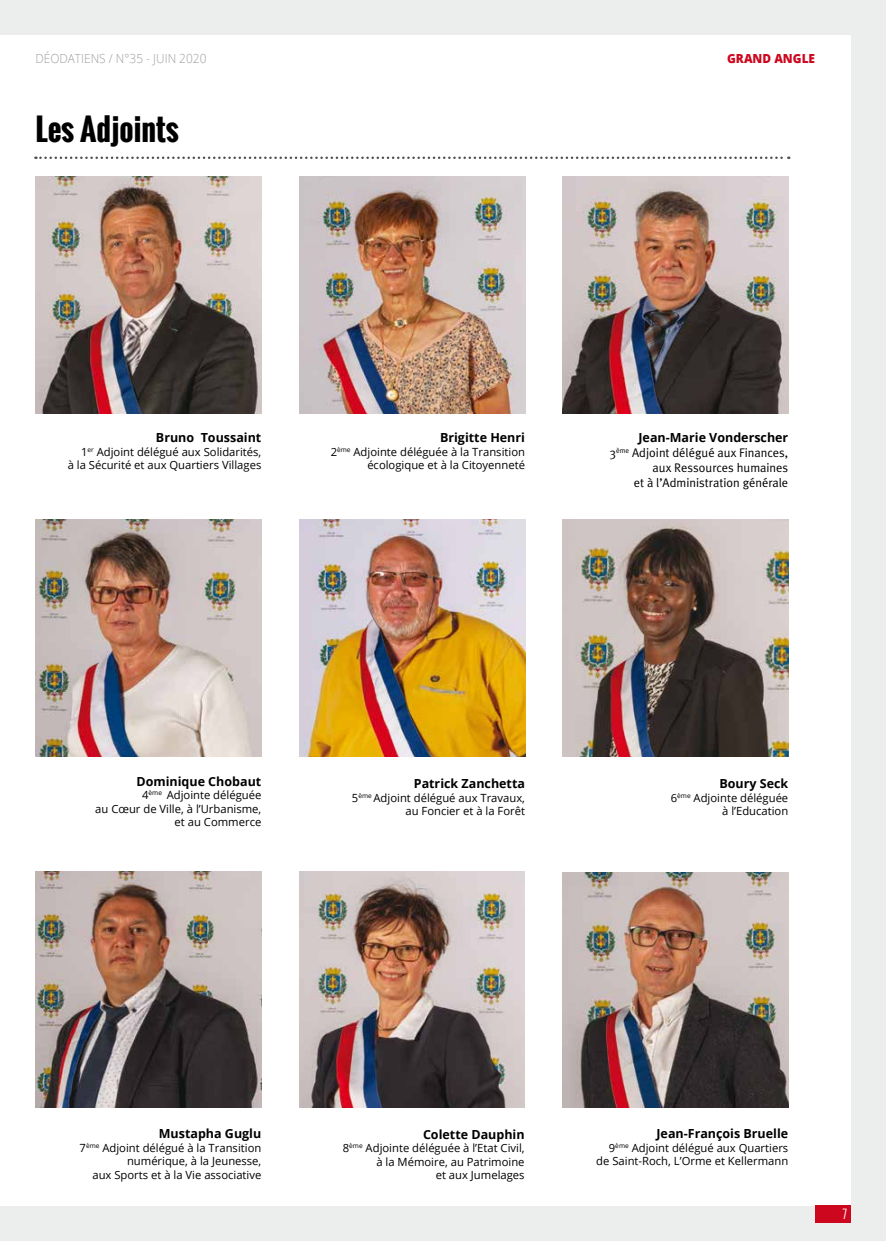
<style>
.page{position:relative;width:886px;height:1241px;background:#fff}
.page>*{position:absolute;margin:0;border:0;box-sizing:border-box;transform-origin:0 0}
.t1{font:700 30px "Oswald";color:#000}
.t2{font:700 12.5px "Open Sans";color:#000}
.t3{font:12.5px/15px "Meta Plus Normal";color:#000;text-align:right}
.t4{font:300 12.5px "Open Sans";color:#9c9e9f;scale:.95 1}
.t5{font:800 12.5px "Open Sans";color:#cd071e;scale:.95 1}
.t6{font:300 12.5px "Oswald";color:#fff}
.t7{font:11.25px/13.5px "Open Sans";color:#000;text-align:right}
</style>
<div class="page">
<div style="left:0;top:0;width:886px;height:1240px;background:#eceded"></div>
<div style="left:0;top:35px;width:850px;height:1170px;background:#fff"></div>
<img style="left:35px;top:177px;width:226px;height:236px">
<img style="left:299px;top:519px;width:226px;height:236px">
<img style="left:35px;top:519px;width:226px;height:236px">
<img style="left:299px;top:871px;width:226px;height:236px">
<img style="left:563px;top:176px;width:225px;height:237px">
<img style="left:299px;top:176px;width:226px;height:237px">
<img style="left:563px;top:519px;width:225px;height:236px">
<img style="left:563px;top:872px;width:225px;height:235px">
<img style="left:35px;top:871px;width:226px;height:236px">
<svg style="left:35px;top:156px;width:754px;height:3px"></svg>
<div style="left:815px;top:1205px;width:35px;height:17px;background:#cd071e"></div>
<p class="t4" style="left:35px;top:50px;width:181px">DÉODATIENS / N°35 - JUIN 2020</p>
<p class="t5" style="left:727px;top:49px;width:94px">GRAND ANGLE</p>
<h1 class="t1" style="left:35px;top:107px;width:145px">Les Adjoints</h1>
<p class="t2" style="left:156px;top:429px;width:107px">Bruno Toussaint</p>
<p class="t7" style="left:68px;top:444px;width:195px">1<sup>er</sup> Adjoint délégué aux Solidarités,<br>à la Sécurité et aux Quartiers Villages</p>
<p class="t2" style="left:440px;top:429px;width:86px">Brigitte Henri</p>
<p class="t7" style="left:331px;top:444px;width:196px">2<sup>ème</sup> Adjointe déléguée à la Transition écologique et à la Citoyenneté</p>
<p class="t2" style="left:638px;top:429px;width:151px">Jean-Marie Vonderscher</p>
<p class="t3" style="left:609px;top:445px;width:180px">3<sup>ème</sup> Adjoint délégué aux Finances, aux Ressources humaines<br>et à l’Administration générale</p>
<p class="t2" style="left:136px;top:772px;width:126px">Dominique Chobaut</p>
<p class="t7" style="left:95px;top:787px;width:168px">4<sup>ème</sup> Adjointe déléguée<br>au Cœur de Ville, à l’Urbanisme, et au Commerce</p>
<p class="t2" style="left:414px;top:775px;width:113px">Patrick Zanchetta</p>
<p class="t7" style="left:352px;top:790px;width:175px">5<sup>ème</sup> Adjoint délégué aux Travaux, au Foncier et à la Forêt</p>
<p class="t2" style="left:719px;top:775px;width:70px">Boury Seck</p>
<p class="t7" style="left:671px;top:790px;width:119px">6<sup>ème</sup> Adjointe déléguée à l’Education</p>
<p class="t2" style="left:159px;top:1124px;width:104px">Mustapha Guglu</p>
<p class="t7" style="left:80px;top:1140px;width:183px">7<sup>ème</sup> Adjoint délégué à la Transition numérique, à la Jeunesse,<br>aux Sports et à la Vie associative</p>
<p class="t2" style="left:423px;top:1124px;width:103px">Colette Dauphin</p>
<p class="t7" style="left:343px;top:1140px;width:183px">8<sup>ème</sup> Adjointe déléguée à l’Etat Civil, à la Mémoire, au Patrimoine<br>et aux Jumelages</p>
<p class="t2" style="left:656px;top:1124px;width:133px">Jean-François Bruelle</p>
<p class="t7" style="left:596px;top:1140px;width:193px">9<sup>ème</sup> Adjoint délégué aux Quartiers de Saint-Roch, L’Orme et Kellermann</p>
<p class="t6" style="left:843px;top:1204px;width:6px">7</p>
</div>
